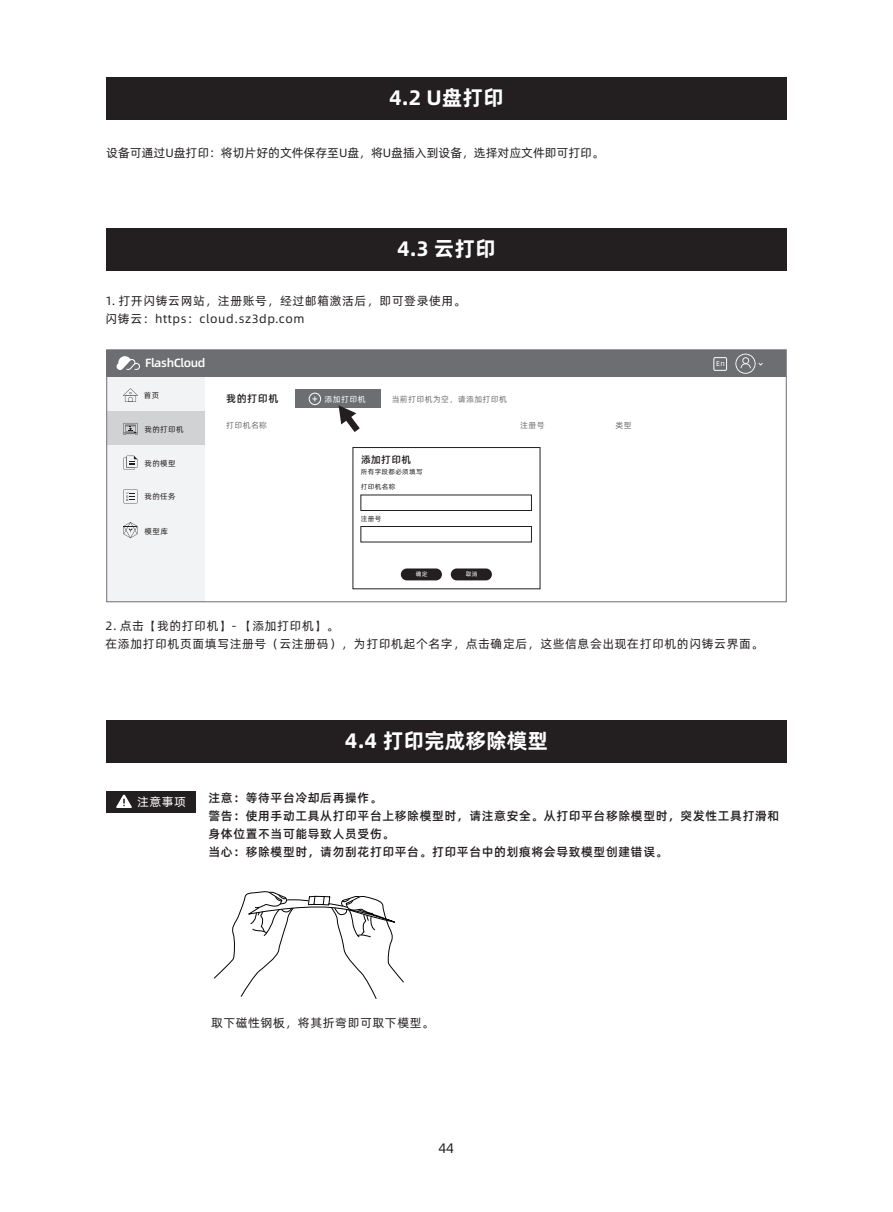
<style>
.page{position:relative;width:893px;height:1212px;background:#fff}
.page>*{position:absolute;margin:0;border:0;box-sizing:border-box;transform-origin:0 0}
.t1{font:21px "Alibaba Pu Hui Ti B";color:#fff}
.t2{font:13.8px "Alibaba Pu Hui Ti R";color:#231f20}
.t3{font:12px/18px "Alibaba Pu Hui Ti R";letter-spacing:.05em;color:#231f20}
.t4{font:12px/18px "Alibaba Pu Hui Ti M";letter-spacing:.05em;color:#231f20}
.t5{font:12px "Alibaba Pu Hui Ti R";color:#231f20}
.t6{font:12px "Alibaba Pu Hui Ti R";color:#fff}
.t7{font:11.85px "Alibaba Pu Hui Ti M";letter-spacing:-.03em;color:#fff}
.t8{font:10.2px "Alibaba Pu Hui Ti M";letter-spacing:.05em;color:#231f20}
.t9{font:9.75px "Alibaba Pu Hui Ti M";letter-spacing:.05em;color:#231f20}
.t10{font:7.95px "Alibaba Pu Hui Ti R";letter-spacing:.05em;color:#6d6e71}
.t11{font:7.95px "Alibaba Pu Hui Ti R";letter-spacing:.05em;color:#fff}
.t12{font:7.65px "Alibaba Pu Hui Ti R";letter-spacing:.05em;color:#231f20}
.t13{font:7.2px "Alibaba Pu Hui Ti R";color:#fff}
.t14{font:6.75px "Alibaba Pu Hui Ti R";letter-spacing:.05em;color:#231f20}
.t15{font:6.6px "Alibaba Pu Hui Ti R";letter-spacing:.05em;color:#231f20}
.t16{font:5.85px "Alibaba Pu Hui Ti R";color:#fff}
.s1{font-size:10.2px}
</style>
<div class="page">
<div style="left:106px;top:77px;width:681px;height:43px;background:#231f20"></div>
<div style="left:106px;top:229px;width:681px;height:42px;background:#231f20"></div>
<div style="left:107px;top:377px;width:98px;height:225px;background:#f2f3f4"></div>
<div style="left:107px;top:350px;width:679px;height:27px;background:#6d6e71"></div>
<div style="left:107px;top:412px;width:98px;height:33px;background:#d1d2d4"></div>
<svg style="left:117px;top:356px;width:23px;height:14px"></svg>
<svg style="left:735px;top:354px;width:28px;height:20px"></svg>
<div style="left:714px;top:357px;width:13px;height:14px;border:1px solid #fff"></div>
<svg style="left:123px;top:388px;width:15px;height:14px"></svg>
<svg style="left:123px;top:423px;width:14px;height:12px"></svg>
<svg style="left:123px;top:456px;width:14px;height:14px"></svg>
<svg style="left:124px;top:489px;width:13px;height:12px"></svg>
<svg style="left:124px;top:522px;width:13px;height:16px"></svg>
<div style="left:295px;top:390px;width:85px;height:18px;background:#6d6e71"></div>
<div style="left:309px;top:393px;width:12px;height:12px;border:1px solid #fff;border-radius:50%"></div>
<svg style="left:339px;top:405px;width:21px;height:27px"></svg>
<div style="left:107px;top:350px;width:679px;height:252px;border:1px solid #6d6e71"></div>
<div style="left:361px;top:495px;width:171px;height:16px;border:1px solid #231f20"></div>
<div style="left:361px;top:526px;width:171px;height:16px;border:1px solid #231f20"></div>
<div style="left:401px;top:568px;width:41px;height:12px;background:#231f20;border-radius:6px"></div>
<div style="left:451px;top:568px;width:41px;height:12px;background:#231f20;border-radius:6px"></div>
<div style="left:106px;top:721px;width:681px;height:42px;background:#231f20"></div>
<div style="left:106px;top:791px;width:90px;height:21px;background:#231f20"></div>
<svg style="left:116px;top:794px;width:16px;height:14px"></svg>
<svg style="left:213px;top:891px;width:191px;height:108px"></svg>
<h1 class="t1" style="left:389px;top:81px;width:116px">4.2 U盘打印</h1>
<p class="t5" style="left:106px;top:143px;width:499px">设备可通过U盘打印：将切片好的文件保存至U盘，将U盘插入到设备，选择对应文件即可打印。</p>
<h1 class="t1" style="left:397px;top:232px;width:100px">4.3 云打印</h1>
<p class="t3" style="left:106px;top:291px;width:362px">1. 打开闪铸云网站，注册账号，经过邮箱激活后，即可登录使用。闪铸云：https：cloud.sz3dp.com</p>
<p class="t7" style="left:145px;top:354px;width:62px">FlashCloud</p>
<p class="t12" style="left:144px;top:389px;width:17px">首页</p>
<p class="t12" style="left:145px;top:423px;width:41px">我的打印机</p>
<p class="t12" style="left:145px;top:457px;width:33px">我的模型</p>
<p class="t12" style="left:145px;top:490px;width:33px">我的任务</p>
<p class="t12" style="left:145px;top:525px;width:25px">模型库</p>
<p class="t8" style="left:226px;top:391px;width:54px">我的打印机</p>
<p class="t10" style="left:392px;top:394px;width:117px">当前打印机为空，请添加打印机</p>
<p class="t10" style="left:226px;top:419px;width:42px">打印机名称</p>
<p class="t10" style="left:520px;top:419px;width:26px">注册号</p>
<p class="t10" style="left:615px;top:419px;width:18px">类型</p>
<p class="t11" style="left:312px;top:393px;width:55px"><span class="s1">+</span> 添加打印机</p>
<p class="t9" style="left:361px;top:452px;width:52px">添加打印机</p>
<p class="t14" style="left:361px;top:482px;width:36px">打印机名称</p>
<p class="t15" style="left:361px;top:467px;width:63px">所有字段都必须填写</p>
<p class="t14" style="left:361px;top:514px;width:22px">注册号</p>
<p class="t16" style="left:416px;top:570px;width:13px">确定</p>
<p class="t16" style="left:466px;top:570px;width:13px">取消</p>
<p class="t13" style="left:716px;top:361px;width:10px">En</p>
<p class="t3" style="left:106px;top:616px;width:659px">2. 点击【我的打印机】- 【添加打印机】。<br>在添加打印机页面填写注册号（云注册码），为打印机起个名字，点击确定后，这些信息会出现在打印机的闪铸云界面。</p>
<p class="t6" style="left:137px;top:792px;width:51px">注意事项</p>
<h1 class="t1" style="left:345px;top:724px;width:205px">4.4 打印完成移除模型</h1>
<p class="t4" style="left:208px;top:788px;width:572px">注意：等待平台冷却后再操作。<br>警告：使用手动工具从打印平台上移除模型时，请注意安全。从打印平台移除模型时，突发性工具打滑和身体位置不当可能导致人员受伤。<br>当心：移除模型时，请勿刮花打印平台。打印平台中的划痕将会导致模型创建错误。</p>
<p class="t3" style="left:211px;top:1013px;width:224px">取下磁性钢板，将其折弯即可取下模型。</p>
<p class="t2" style="left:438px;top:1143px;width:17px">44</p>
</div>
